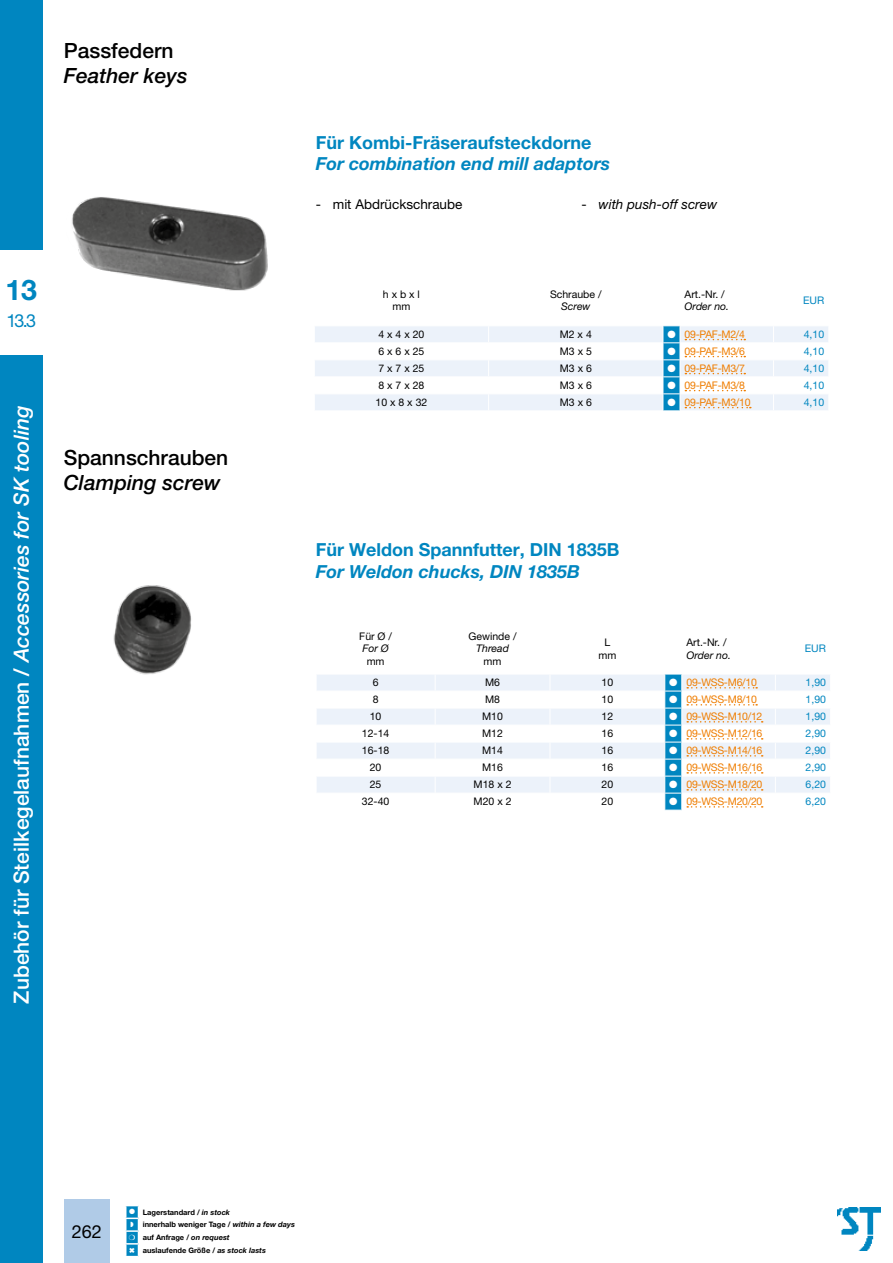
<style>
.page{position:relative;width:893px;height:1263px;background:#fff}
.page>*{position:absolute;margin:0;border:0;box-sizing:border-box;transform-origin:0 0}
.t1{font:700 28.5px "Helvetica Neue LT Std";color:#0086c0}
.t2{font:500 21px "Helvetica Neue LT Std";color:#fff}
.t3{font:500 21px "Helvetica Neue LT Std";color:#000}
.t4{font:italic 500 21px "Helvetica Neue LT Std";color:#000}
.t5{font:700 18px "Helvetica Neue LT Std";color:#0086c0}
.t6{font:italic 700 18px "Helvetica Neue LT Std";color:#0086c0}
.t7{font:18px "Helvetica Neue LT Std";color:#0086c0}
.t8{font:18px "Helvetica Neue LT Std";color:#000}
.t9{font:13.5px "Helvetica Neue LT Std";color:#000}
.t10{font:italic 13.5px "Helvetica Neue LT Std";color:#000}
.t11{font:10.5px "Helvetica Neue LT Std";letter-spacing:-.025em;color:#ef7d00}
.t12{font:10.5px/12.6px "Helvetica Neue LT Std";color:#000;text-align:center}
.t13{font:10.5px "Helvetica Neue LT Std";color:#0086c0}
.t14{font:italic 10.5px/12.6px "Helvetica Neue LT Std";color:#000}
.t15{font:700 7.5px "Helvetica Neue LT Std";color:#000}
.s1{font-style:italic}
.s2{font-style:normal}
.s3{color:#fff}
</style>
<div class="page">
<div style="left:0;top:0;width:43px;height:1263px;background:#0086c0"></div>
<img style="left:838px;top:1208px;width:42px;height:42px">
<div style="left:64px;top:1199px;width:46px;height:64px;background:#b0cbe7"></div>
<div style="left:0;top:251px;width:51px;height:104px;background:#fff"></div>
<svg style="left:315px;top:325px;width:513px;height:86px"></svg>
<svg style="left:317px;top:675px;width:513px;height:118px;fill:#ecf2fa"></svg>
<hr style="left:316px;top:691px;width:119px;height:1px;background:#fff">
<hr style="left:435px;top:691px;width:115px;height:1px;background:#fff">
<hr style="left:550px;top:691px;width:115px;height:1px;background:#fff">
<hr style="left:682px;top:691px;width:93px;height:1px;background:#fff">
<hr style="left:775px;top:691px;width:56px;height:1px;background:#fff">
<hr style="left:316px;top:708px;width:119px;height:1px;background:#fff">
<hr style="left:435px;top:708px;width:115px;height:1px;background:#fff">
<hr style="left:550px;top:708px;width:115px;height:1px;background:#fff">
<hr style="left:682px;top:708px;width:93px;height:1px;background:#fff">
<hr style="left:775px;top:708px;width:56px;height:1px;background:#fff">
<hr style="left:316px;top:725px;width:119px;height:1px;background:#fff">
<hr style="left:435px;top:725px;width:115px;height:1px;background:#fff">
<hr style="left:550px;top:725px;width:115px;height:1px;background:#fff">
<hr style="left:682px;top:725px;width:93px;height:1px;background:#fff">
<hr style="left:775px;top:725px;width:56px;height:1px;background:#fff">
<hr style="left:316px;top:742px;width:119px;height:1px;background:#fff">
<hr style="left:435px;top:742px;width:115px;height:1px;background:#fff">
<hr style="left:550px;top:742px;width:115px;height:1px;background:#fff">
<hr style="left:682px;top:742px;width:93px;height:1px;background:#fff">
<hr style="left:775px;top:742px;width:56px;height:1px;background:#fff">
<hr style="left:316px;top:759px;width:119px;height:1px;background:#fff">
<hr style="left:435px;top:759px;width:115px;height:1px;background:#fff">
<hr style="left:550px;top:759px;width:115px;height:1px;background:#fff">
<hr style="left:682px;top:759px;width:93px;height:1px;background:#fff">
<hr style="left:775px;top:759px;width:56px;height:1px;background:#fff">
<hr style="left:316px;top:776px;width:119px;height:1px;background:#fff">
<hr style="left:435px;top:776px;width:115px;height:1px;background:#fff">
<hr style="left:550px;top:776px;width:115px;height:1px;background:#fff">
<hr style="left:682px;top:776px;width:93px;height:1px;background:#fff">
<hr style="left:775px;top:776px;width:56px;height:1px;background:#fff">
<svg style="left:435px;top:675px;width:1px;height:118px"></svg>
<svg style="left:550px;top:675px;width:1px;height:118px"></svg>
<svg style="left:775px;top:675px;width:1px;height:118px"></svg>
<svg style="left:664px;top:674px;width:99px;height:137px"></svg>
<img style="left:72px;top:197px;width:196px;height:94px">
<img style="left:113px;top:585px;width:79px;height:90px">
<svg style="left:125px;top:1205px;width:14px;height:52px"></svg>
<h2 class="t3" style="left:64px;top:38px;width:111px">Passfedern</h2>
<h2 class="t4" style="left:64px;top:63px;width:125px">Feather keys</h2>
<h1 class="t1" style="left:5px;top:272px;width:33px">13</h1>
<h3 class="t7" style="left:6px;top:309px;width:31px">13.3</h3>
<h2 class="t2" style="left:9px;top:1003px;width:600px;rotate:-90deg">Zubehör für Steilkegelaufnahmen / <span class="s1">Accessories for SK tooling</span></h2>
<h2 class="t3" style="left:64px;top:445px;width:166px">Spannschrauben</h2>
<h2 class="t4" style="left:64px;top:470px;width:158px">Clamping screw</h2>
<h3 class="t5" style="left:316px;top:131px;width:277px">Für Kombi-Fräseraufsteckdorne</h3>
<h3 class="t6" style="left:316px;top:153px;width:296px">For combination end mill adaptors</h3>
<p class="t9" style="left:316px;top:197px;width:148px">- mit Abdrückschraube</p>
<p class="t10" style="left:581px;top:197px;width:137px"><span class="s2">-</span> with push-off screw</p>
<p class="t12" style="left:383px;top:288px;width:38px">h x b x l mm</p>
<p class="t12" style="left:550px;top:288px;width:53px">Schraube /</p>
<p class="t14" style="left:561px;top:300px;width:31px">Screw</p>
<p class="t14" style="left:685px;top:288px;width:46px"><span class="s2">Art.-Nr.</span> /<br>Order no.</p>
<p class="t13" style="left:803px;top:294px;width:23px">EUR</p>
<p class="t12" style="left:378px;top:328px;width:47px">4 x 4 x 20</p>
<p class="t12" style="left:560px;top:328px;width:34px">M2 x 4</p>
<p class="t11" style="left:667px;top:328px;width:79px"><span class="s3">●</span> 09-PAF-M2/4</p>
<p class="t13" style="left:804px;top:328px;width:22px">4,10</p>
<p class="t12" style="left:378px;top:345px;width:47px">6 x 6 x 25</p>
<p class="t12" style="left:560px;top:345px;width:34px">M3 x 5</p>
<p class="t11" style="left:667px;top:345px;width:79px"><span class="s3">●</span> 09-PAF-M3/6</p>
<p class="t13" style="left:804px;top:345px;width:22px">4,10</p>
<p class="t12" style="left:378px;top:362px;width:47px">7 x 7 x 25</p>
<p class="t12" style="left:560px;top:362px;width:34px">M3 x 6</p>
<p class="t11" style="left:667px;top:362px;width:79px"><span class="s3">●</span> 09-PAF-M3/7</p>
<p class="t13" style="left:804px;top:362px;width:22px">4,10</p>
<p class="t12" style="left:378px;top:379px;width:47px">8 x 7 x 28</p>
<p class="t12" style="left:560px;top:379px;width:34px">M3 x 6</p>
<p class="t11" style="left:667px;top:379px;width:79px"><span class="s3">●</span> 09-PAF-M3/8</p>
<p class="t13" style="left:804px;top:379px;width:22px">4,10</p>
<p class="t12" style="left:376px;top:396px;width:53px">10 x 8 x 32</p>
<p class="t12" style="left:560px;top:396px;width:34px">M3 x 6</p>
<p class="t11" style="left:667px;top:396px;width:85px"><span class="s3">●</span> 09-PAF-M3/10</p>
<p class="t13" style="left:804px;top:396px;width:22px">4,10</p>
<h3 class="t5" style="left:316px;top:539px;width:305px">Für Weldon Spannfutter, DIN 1835B</h3>
<h3 class="t6" style="left:316px;top:560px;width:266px">For Weldon chucks, DIN 1835B</h3>
<p class="t12" style="left:359px;top:629px;width:34px">Für Ø /</p>
<p class="t14" style="left:362px;top:642px;width:28px">For Ø</p>
<p class="t12" style="left:367px;top:655px;width:19px">mm</p>
<p class="t12" style="left:469px;top:629px;width:50px">Gewinde /</p>
<p class="t14" style="left:476px;top:642px;width:34px">Thread</p>
<p class="t12" style="left:484px;top:655px;width:19px">mm</p>
<p class="t12" style="left:598px;top:636px;width:19px">L mm</p>
<p class="t14" style="left:686px;top:636px;width:46px"><span class="s2">Art.-Nr.</span> /<br>Order no.</p>
<p class="t13" style="left:805px;top:642px;width:23px">EUR</p>
<p class="t12" style="left:373px;top:676px;width:7px">6</p>
<p class="t12" style="left:485px;top:676px;width:16px">M6</p>
<p class="t12" style="left:602px;top:676px;width:13px">10</p>
<p class="t11" style="left:669px;top:676px;width:89px"><span class="s3">●</span> 09-WSS-M6/10</p>
<p class="t13" style="left:806px;top:676px;width:22px">1,90</p>
<p class="t12" style="left:373px;top:693px;width:7px">8</p>
<p class="t12" style="left:485px;top:693px;width:16px">M8</p>
<p class="t12" style="left:602px;top:693px;width:13px">10</p>
<p class="t11" style="left:669px;top:693px;width:89px"><span class="s3">●</span> 09-WSS-M8/10</p>
<p class="t13" style="left:806px;top:693px;width:22px">1,90</p>
<p class="t12" style="left:370px;top:710px;width:13px">10</p>
<p class="t12" style="left:482px;top:710px;width:22px">M10</p>
<p class="t12" style="left:602px;top:710px;width:13px">12</p>
<p class="t11" style="left:669px;top:710px;width:95px"><span class="s3">●</span> 09-WSS-M10/12</p>
<p class="t13" style="left:806px;top:710px;width:22px">1,90</p>
<p class="t12" style="left:362px;top:727px;width:29px">12-14</p>
<p class="t12" style="left:482px;top:727px;width:22px">M12</p>
<p class="t12" style="left:602px;top:727px;width:13px">16</p>
<p class="t11" style="left:669px;top:727px;width:95px"><span class="s3">●</span> 09-WSS-M12/16</p>
<p class="t13" style="left:806px;top:727px;width:22px">2,90</p>
<p class="t12" style="left:362px;top:744px;width:29px">16-18</p>
<p class="t12" style="left:482px;top:744px;width:22px">M14</p>
<p class="t12" style="left:602px;top:744px;width:13px">16</p>
<p class="t11" style="left:669px;top:744px;width:95px"><span class="s3">●</span> 09-WSS-M14/16</p>
<p class="t13" style="left:806px;top:744px;width:22px">2,90</p>
<p class="t12" style="left:370px;top:761px;width:13px">20</p>
<p class="t12" style="left:482px;top:761px;width:22px">M16</p>
<p class="t12" style="left:602px;top:761px;width:13px">16</p>
<p class="t11" style="left:669px;top:761px;width:95px"><span class="s3">●</span> 09-WSS-M16/16</p>
<p class="t13" style="left:806px;top:761px;width:22px">2,90</p>
<p class="t12" style="left:370px;top:778px;width:13px">25</p>
<p class="t12" style="left:474px;top:778px;width:39px">M18 x 2</p>
<p class="t12" style="left:602px;top:778px;width:13px">20</p>
<p class="t11" style="left:669px;top:778px;width:95px"><span class="s3">●</span> 09-WSS-M18/20</p>
<p class="t13" style="left:806px;top:778px;width:22px">6,20</p>
<p class="t12" style="left:362px;top:795px;width:29px">32-40</p>
<p class="t12" style="left:474px;top:795px;width:39px">M20 x 2</p>
<p class="t12" style="left:602px;top:795px;width:13px">20</p>
<p class="t11" style="left:669px;top:795px;width:95px"><span class="s3">●</span> 09-WSS-M20/20</p>
<p class="t13" style="left:806px;top:795px;width:22px">6,20</p>
<h3 class="t8" style="left:72px;top:1220px;width:32px">262</h3>
<p class="t15" style="left:129px;top:1207px;width:102px"><span class="s3">●</span> Lagerstandard / <span class="s1">in stock</span></p>
<p class="t15" style="left:143px;top:1220px;width:154px">innerhalb weniger Tage / <span class="s1">within a few days</span></p>
<p class="t15" style="left:143px;top:1233px;width:88px">auf Anfrage / <span class="s1">on request</span></p>
<p class="t15" style="left:129px;top:1245px;width:138px"><span class="s3">✖</span> auslaufende Größe / <span class="s1">as stock lasts</span></p>
</div>
